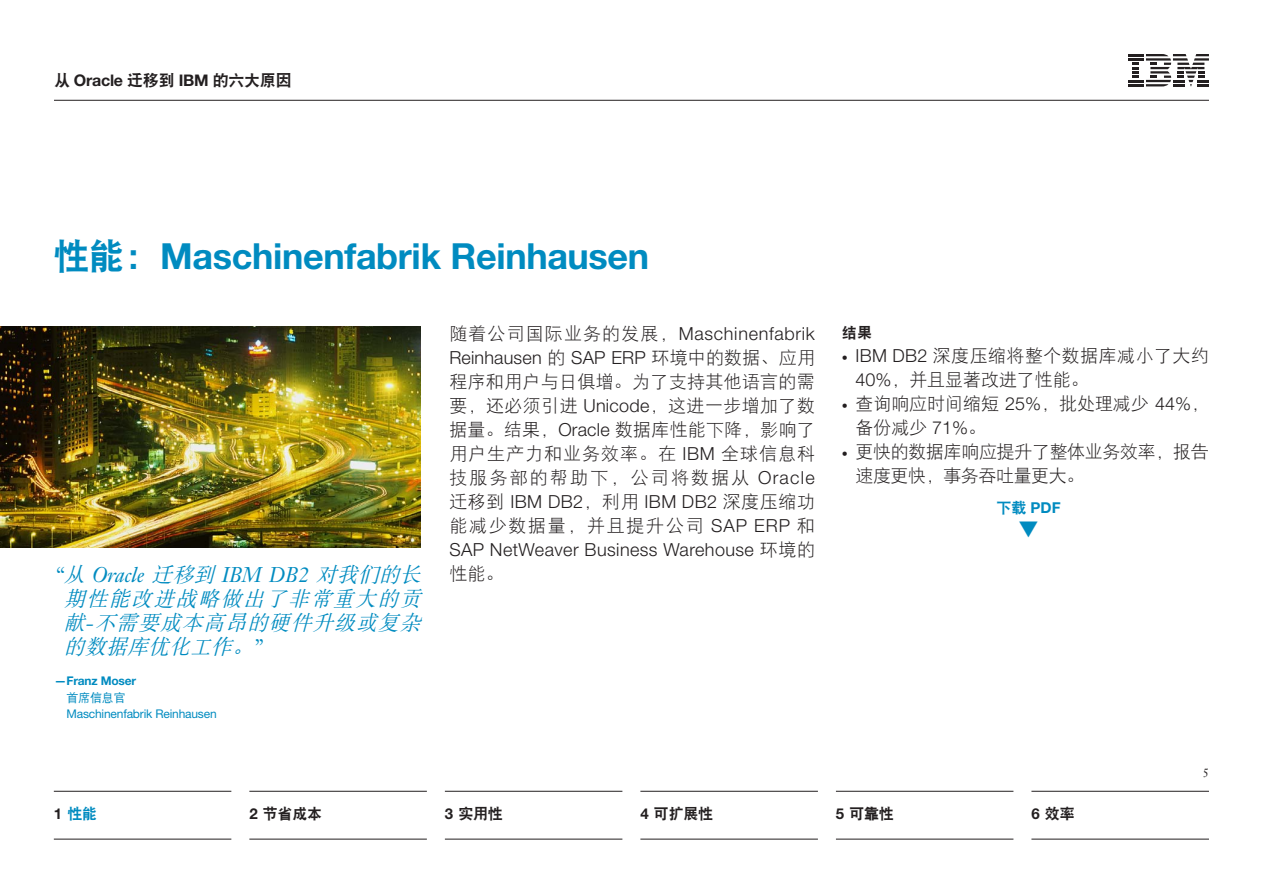
<style>
.page{position:relative;width:1263px;height:893px;background:#fff}
.page>*{position:absolute;margin:0;border:0;box-sizing:border-box;transform-origin:0 0}
.t1{font:700 36px "Helvetica Neue LT Pro";letter-spacing:-.01em;color:#008bc0}
.t2{font:italic 21px/24px "DF Song W5";color:#008bc0;text-align:justify}
.t3{font:italic 21px "Janson Text LT Std";color:#008bc0}
.t4{font:18px/24px "DF Hei W3";letter-spacing:.01em;color:#231f20;text-align:justify}
.t5{font:300 18px/24px "Helvetica Neue LT Pro";letter-spacing:.025em;color:#231f20}
.t6{font:18px/24px "DF Hei W3";letter-spacing:.03em;color:#231f20}
.t7{font:18px/24px "DF Hei W3";letter-spacing:-.015em;color:#231f20}
.t8{font:18px "DF Hei W3";letter-spacing:.095em;color:#231f20}
.t9{font:16.05px "DF Hei W9";letter-spacing:-.015em;color:#231f20}
.t10{font:15px "DF Hei W9";letter-spacing:-.015em;color:#231f20}
.t11{font:700 15px "Helvetica Neue LT Pro";color:#008bc0}
.t12{font:15px "DF Hei W9";color:#008bc0}
.t13{font:12px "Helvetica Neue LT Pro";letter-spacing:-.015em;color:#008bc0}
.t14{font:700 12px "Helvetica Neue LT Pro";letter-spacing:-.015em;color:#008bc0}
.t15{font:12px "DF Hei W5";letter-spacing:-.015em;color:#008bc0}
.t16{font:12px "Janson Text LT Std";color:#231f20}
.s1{font-family:"Helvetica Neue LT Pro";font-weight:700}
.s2{font-family:"DF Hei W9";font-weight:400}
.s3{font-family:"DF Song W5"}
.s4{font-family:"Janson Text LT Std"}
.s5{font-family:"DF Hei W3";font-weight:400}
.s6{font-family:"Helvetica Neue LT Pro";font-weight:300}
.s7{font-family:"Helvetica Neue LT Pro";font-weight:700;font-size:12px}
.s8{font-family:"Helvetica Neue LT Pro";font-weight:700;color:#231f20}
</style>
<div class="page">
<svg style="left:1128px;top:54px;width:81px;height:32px"></svg>
<hr style="left:54px;top:100px;width:1155px;height:1px;background:#231f20">
<img style="left:0;top:326px;width:421px;height:221px">
<hr style="left:54px;top:791px;width:177px;height:1px;background:#231f20">
<hr style="left:54px;top:839px;width:177px;height:1px;background:#231f20">
<hr style="left:249px;top:791px;width:178px;height:1px;background:#231f20">
<hr style="left:249px;top:839px;width:178px;height:1px;background:#231f20">
<hr style="left:445px;top:791px;width:177px;height:1px;background:#231f20">
<hr style="left:445px;top:839px;width:177px;height:1px;background:#231f20">
<hr style="left:640px;top:791px;width:178px;height:1px;background:#231f20">
<hr style="left:640px;top:839px;width:178px;height:1px;background:#231f20">
<hr style="left:836px;top:791px;width:177px;height:1px;background:#231f20">
<hr style="left:836px;top:839px;width:177px;height:1px;background:#231f20">
<hr style="left:1031px;top:791px;width:178px;height:1px;background:#231f20">
<hr style="left:1031px;top:839px;width:178px;height:1px;background:#231f20">
<p class="t9" style="left:54px;top:73px;width:239px">从 <span class="s1">Oracle</span> 迁移到 <span class="s1">IBM</span> 的六大原因</p>
<h1 class="t1" style="left:53px;top:234px;width:597px"><span class="s2">性能：</span>Maschinenfabrik Reinhausen</h1>
<p class="t3" style="left:55px;top:561px;width:373px">“<span class="s3">从</span> Oracle <span class="s3">迁移到</span> IBM DB2 <span class="s3">对我们的长</span></p>
<p class="t2" style="left:64px;top:586px;width:364px">期性能改进战略做出了非常重大的贡献<span class="s4">-</span> 不需要成本高昂的硬件升级或复杂的数据库优化工作。<span class="s4">”</span></p>
<p class="t14" style="left:55px;top:673px;width:83px">—Franz Moser</p>
<p class="t15" style="left:66px;top:691px;width:61px">首席信息官</p>
<p class="t13" style="left:66px;top:706px;width:152px">Maschinenfabrik Reinhausen</p>
<p class="t5" style="left:449px;top:321px;width:367px"><span class="s5">随着公司国际业务的发展，</span>Maschinenfabrik<br>Reinhausen <span class="s5">的</span> SAP ERP <span class="s5">环境中的数据、应用</span></p>
<p class="t4" style="left:449px;top:369px;width:367px">程序和用户与日俱增。为了支持其他语言的需要，还必须引进 <span class="s6">Unicode</span>，这进一步增加了数据量。结果，<span class="s6">Oracle</span> 数据库性能下降，影响了用户生产力和业务效率。在 <span class="s6">IBM</span> 全球信息科技服务部的帮助下，公司将数据从 <span class="s6">Oracle</span></p>
<p class="t5" style="left:449px;top:489px;width:367px"><span class="s5">迁移到</span> IBM DB2<span class="s5">，利用</span> IBM DB2 <span class="s5">深度压缩功</span></p>
<p class="t8" style="left:449px;top:516px;width:367px">能减少数据量，并且提升公司 <span class="s6">SAP ERP</span> 和</p>
<p class="t5" style="left:449px;top:537px;width:367px">SAP NetWeaver Business Warehouse <span class="s5">环境的</span></p>
<p class="t4" style="left:449px;top:561px;width:56px">性能。</p>
<p class="t10" style="left:842px;top:325px;width:31px">结果</p>
<p class="t6" style="left:855px;top:343px;width:355px;text-indent:-14px"><span class="s7">•</span> <span class="s6">IBM DB2</span> 深度压缩将整个数据库减小了大约<br><span class="s6">40%</span>，并且显著改进了性能。</p>
<p class="t4" style="left:855px;top:391px;width:355px;text-indent:-14px"><span class="s7">•</span> 查询响应时间缩短 <span class="s6">25%</span>，批处理减少 <span class="s6">44%</span>，备份减少 <span class="s6">71%</span>。</p>
<p class="t7" style="left:855px;top:439px;width:355px;text-indent:-14px"><span class="s7">•</span> 更快的数据库响应提升了整体业务效率，报告速度更快，事务吞吐量更大。</p>
<p class="t11" style="left:996px;top:499px;width:66px"><span class="s2">下载</span> PDF</p>
<p class="t16" style="left:1203px;top:765px;width:8px">5</p>
<p class="t12" style="left:54px;top:806px;width:45px"><span class="s8">1</span> 性能</p>
<p class="t10" style="left:249px;top:806px;width:74px"><span class="s1">2</span> 节省成本</p>
<p class="t10" style="left:445px;top:806px;width:60px"><span class="s1">3</span> 实用性</p>
<p class="t10" style="left:640px;top:806px;width:74px"><span class="s1">4</span> 可扩展性</p>
<p class="t10" style="left:836px;top:806px;width:60px"><span class="s1">5</span> 可靠性</p>
<p class="t10" style="left:1031px;top:806px;width:45px"><span class="s1">6</span> 效率</p>
</div>
